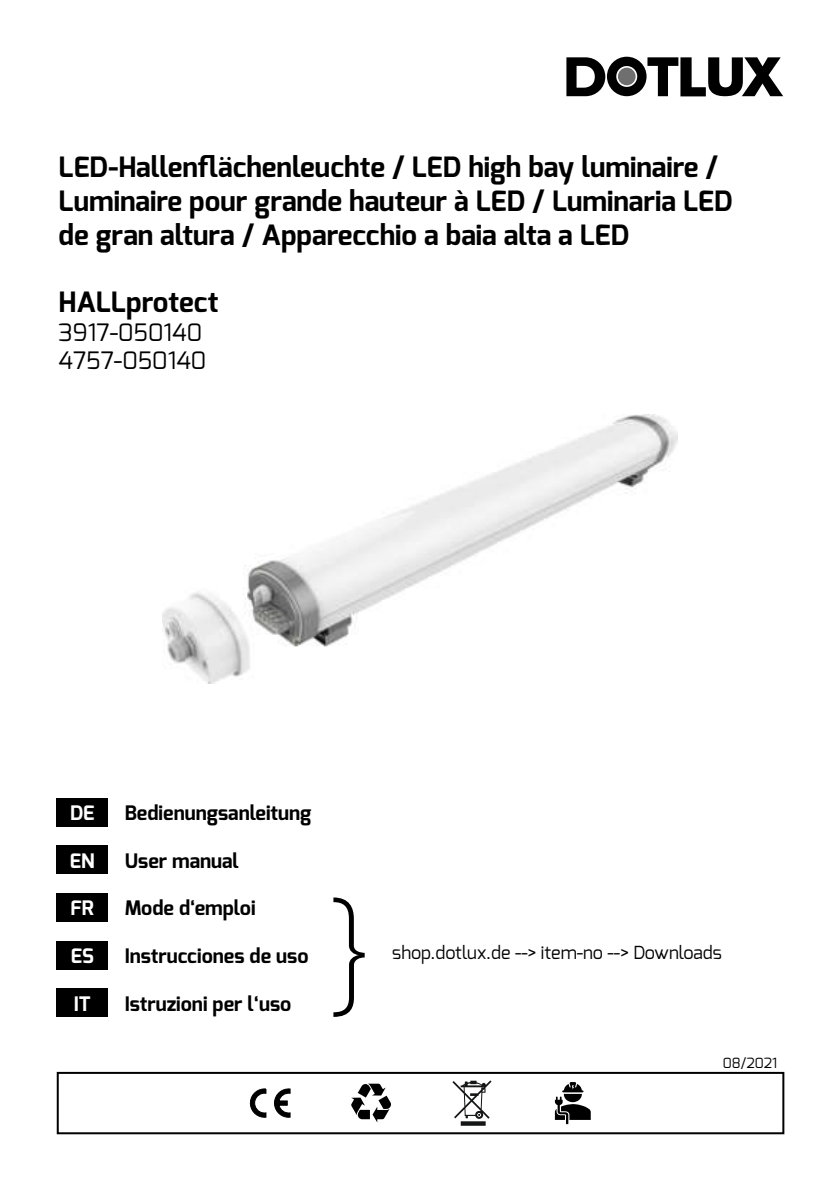
<style>
.page{position:relative;width:840px;height:1191px;background:#fff}
.page>*{position:absolute;margin:0;border:0;box-sizing:border-box;transform-origin:0 0}
.t1{font:700 28px/33.6px "Exo";color:#000}
.t2{font:24px/28.8px "Exo";color:#000}
.t3{font:700 20px "Exo";color:#000}
.t4{font:700 20px "Exo";color:#fff}
.t5{font:18px "Exo";color:#000}
.t6{font:14px "Exo";color:#000}
</style>
<div class="page">
<svg style="left:566px;top:57px;width:216px;height:39px"></svg>
<div style="left:617px;top:68px;width:18px;height:17px;background:#706f6f;border-radius:50%"></div>
<div style="left:57px;top:798px;width:51px;height:28px;background:#000"></div>
<div style="left:57px;top:845px;width:51px;height:29px;background:#000"></div>
<div style="left:57px;top:893px;width:51px;height:28px;background:#000"></div>
<div style="left:57px;top:941px;width:51px;height:28px;background:#000"></div>
<div style="left:57px;top:988px;width:51px;height:29px;background:#000"></div>
<div style="left:57px;top:1072px;width:726px;height:62px;border:2px solid #000"></div>
<svg style="left:333px;top:897px;width:31px;height:120px"></svg>
<svg style="left:249px;top:1088px;width:17px;height:30px"></svg>
<svg style="left:274px;top:1088px;width:16px;height:29px"></svg>
<svg style="left:452px;top:1080px;width:39px;height:45px"></svg>
<svg style="left:351px;top:1083px;width:40px;height:39px"></svg>
<svg style="left:554px;top:1082px;width:36px;height:42px"></svg>
<img style="left:162px;top:415px;width:515px;height:268px">
<p class="t1" style="left:59px;top:153px;width:675px">LED-Hallenflächenleuchte / LED high bay luminaire /<br>Luminaire pour grande hauteur à LED / Luminaria LED de gran altura / Apparecchio a baia alta a LED</p>
<p class="t1" style="left:59px;top:288px;width:161px">HALLprotect</p>
<p class="t2" style="left:59px;top:320px;width:149px">3917-050140<br>4757-050140</p>
<p class="t4" style="left:70px;top:804px;width:26px">DE</p>
<p class="t4" style="left:70px;top:852px;width:26px">EN</p>
<p class="t4" style="left:70px;top:899px;width:25px">FR</p>
<p class="t4" style="left:71px;top:947px;width:25px">ES</p>
<p class="t4" style="left:74px;top:995px;width:18px">IT</p>
<p class="t3" style="left:125px;top:804px;width:188px">Bedienungsanleitung</p>
<p class="t3" style="left:125px;top:852px;width:115px">User manual</p>
<p class="t3" style="left:125px;top:899px;width:132px">Mode d‘emploi</p>
<p class="t3" style="left:125px;top:947px;width:185px">Instrucciones de uso</p>
<p class="t3" style="left:125px;top:995px;width:168px">Istruzioni per l‘uso</p>
<p class="t5" style="left:392px;top:945px;width:331px">shop.dotlux.de --&gt; item-no --&gt; Downloads</p>
<p class="t6" style="left:722px;top:1056px;width:56px">08/2021</p>
</div>
